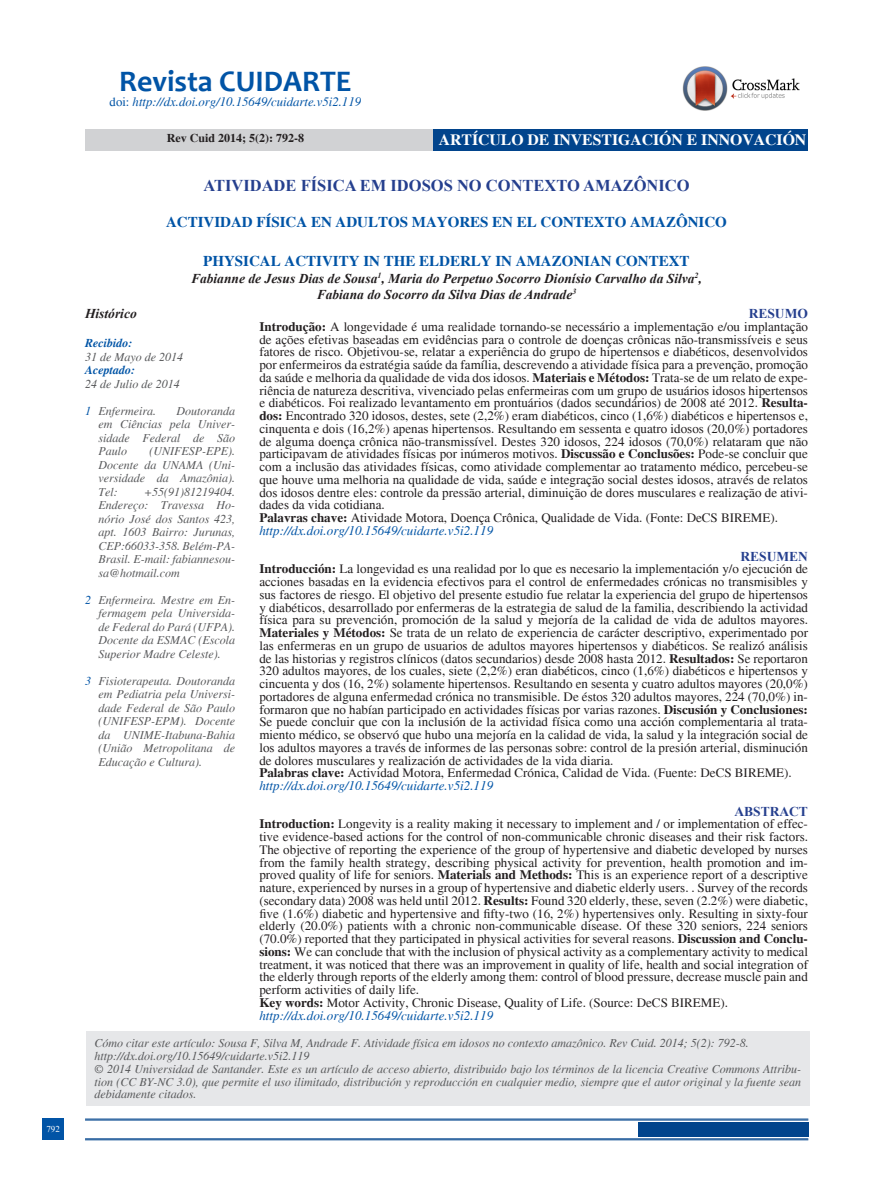
<style>
.page{position:relative;width:893px;height:1191px;background:#fff}
.page>*{position:absolute;margin:0;border:0;box-sizing:border-box;transform-origin:0 0}
.Estilo_de_párrafo_1{font:700 30px "Candara";color:#0154a6}
.titulos{font:700 16.5px "Times New Roman";color:#253f8e}
.Estilo_de_párrafo_1-2{font:700 15.75px "Times";color:#fff}
.ingles_titulos{font:700 15px "Times";color:#0154a6}
.ingles_titulos-2{font:italic 700 13.5px "Times New Roman";color:#231f20}
.titulos-2{font:700 13.5px "Times New Roman";color:#253f8e}
.autores{font:italic 700 13.5px "Times New Roman";color:#231f20}
.titulos-3{font:13.05px/12.8px "Times";color:#231f20;text-align:justify}
.titulos-4{font:italic 13.05px "Times";color:#0154a6}
.Estilo_de_párrafo_1-3{font:italic 12.75px "Times";color:#0154a6}
.pie_de_página{font:italic 12px/13.5px "Times";color:#57585a;text-align:justify}
.Estilo_de_párrafo_1-4{font:700 12px "Times";color:#231f20}
.pie_de_página-2{font:italic 700 12px "Times";color:#0154a6}
.t1{font:9px "Times New Roman";color:#fff}
.s1{font-style:normal}
.s2{color:#0154a6}
.s3{font-weight:700}
</style>
<div class="page">
<div style="left:43px;top:1118px;width:21px;height:22px;background:#0154a6"></div>
<hr style="left:85px;top:1119px;width:723px;height:1px;background:#01448c">
<hr style="left:85px;top:1118px;width:723px;height:1px;background:#01448c">
<hr style="left:85px;top:1139px;width:723px;height:1px;background:#01448c">
<hr style="left:85px;top:1138px;width:723px;height:1px;background:#01448c">
<div style="left:638px;top:1122px;width:170px;height:14px;background:#01448c"></div>
<div style="left:86px;top:1031px;width:723px;height:75px;background:#e6e7e9"></div>
<div style="left:85px;top:129px;width:357px;height:22px;background:#d1d2d4"></div>
<div style="left:433px;top:129px;width:375px;height:22px;background:#01448c"></div>
<img style="left:682px;top:66px;width:118px;height:45px">
<p class="t1" style="left:46px;top:1123px;width:15px">792</p>
<p class="Estilo_de_párrafo_1" style="left:119px;top:63px;width:234px">Revista CUIDARTE</p>
<p class="Estilo_de_párrafo_1-3" style="left:110px;top:95px;width:253px"><span class="s1">doi:</span> http://dx.doi.org/10.15649/cuidarte.v5i2.119</p>
<p class="Estilo_de_párrafo_1-4" style="left:167px;top:131px;width:139px">Rev Cuid 2014; 5(2): 792-8</p>
<p class="Estilo_de_párrafo_1-2" style="left:439px;top:130px;width:369px">ARTÍCULO DE INVESTIGACIÓN E INNOVACIÓN</p>
<p class="titulos" style="left:203px;top:174px;width:488px">ATIVIDADE FÍSICA EM IDOSOS NO CONTEXTO AMAZÔNICO</p>
<p class="ingles_titulos" style="left:166px;top:213px;width:562px">ACTIVIDAD FÍSICA EN ADULTOS MAYORES EN EL CONTEXTO AMAZÔNICO</p>
<p class="ingles_titulos" style="left:203px;top:253px;width:488px">PHYSICAL ACTIVITY IN THE ELDERLY IN AMAZONIAN CONTEXT</p>
<p class="ingles_titulos-2" style="left:191px;top:269px;width:512px">Fabianne de Jesus Dias de Sousa<sup>1</sup>, Maria do Perpetuo Socorro Dionísio Carvalho da Silva<sup>2</sup>,</p>
<p class="ingles_titulos-2" style="left:317px;top:285px;width:261px">Fabiana do Socorro da Silva Dias de Andrade<sup>3</sup></p>
<p class="autores" style="left:85px;top:303px;width:53px">Histórico</p>
<p class="pie_de_página-2" style="left:85px;top:336px;width:49px">Recibido:</p>
<p class="pie_de_página" style="left:85px;top:350px;width:99px">31 de Mayo de 2014</p>
<p class="pie_de_página-2" style="left:85px;top:363px;width:51px">Aceptado:</p>
<p class="pie_de_página" style="left:85px;top:377px;width:96px">24 de Julio de 2014</p>
<p class="pie_de_página" style="left:85px;top:404px;width:73px"><span class="s2">1</span> Enfermeira.</p>
<p class="pie_de_página" style="left:99px;top:404px;width:138px;text-indent:78px">Doutoranda em Ciências pela Univer&shy;sidade Federal de São Paulo</p>
<p class="pie_de_página" style="left:99px;top:445px;width:138px;text-indent:51px">(UNIFESP-EPE).<br>Docente da UNAMA (Uni&shy;versidade da Amazônia).<br>Tel:</p>
<p class="pie_de_página" style="left:99px;top:485px;width:138px;text-indent:46px">+55(91)81219404.<br>Endereço: Travessa Ho&shy;nório José dos Santos 423, apt. 1603 Bairro: Jurunas, CEP:66033-358. Belém-PA-Brasil. E-mail: fabiannesou&shy;sa@hotmail.com</p>
<p class="pie_de_página" style="left:99px;top:593px;width:138px;text-indent:-14px"><span class="s2">2</span> Enfermeira. Mestre em En&shy;fermagem pela Universida&shy;de Federal do Pará (UFPA).<br>Docente da ESMAC (Escola Superior Madre Celeste).</p>
<p class="pie_de_página" style="left:99px;top:674px;width:138px;text-indent:-14px"><span class="s2">3</span> Fisioterapeuta. Doutoranda em Pediatria pela Universi&shy;dade Federal de São Paulo (UNIFESP-EPM). Docente da UNIME-Itabuna-Bahia (União Metropolitana de Educação e Cultura).</p>
<p class="titulos-2" style="left:749px;top:304px;width:61px">RESUMO</p>
<p class="titulos-3" style="left:259px;top:320px;width:550px"><span class="s3">Introdução:</span> A longevidade é uma realidade tornando-se necessário a implementação e/ou implantação de ações efetivas baseadas em evidências para o controle de doenças crônicas não-transmissíveis e seus fatores de risco. Objetivou-se, relatar a experiência do grupo de hipertensos e diabéticos, desenvolvidos por enfermeiros da estratégia saúde da família, descrevendo a atividade física para a prevenção, promoção da saúde e melhoria da qualidade de vida dos idosos. <span class="s3">Materiais e Métodos:</span> Trata-se de um relato de expe&shy;riência de natureza descritiva, vivenciado pelas enfermeiras com um grupo de usuários idosos hipertensos e diabéticos. Foi realizado levantamento em prontuários (dados secundários) de 2008 até 2012. <span class="s3">Resulta&shy;dos:</span> Encontrado 320 idosos, destes, sete (2,2%) eram diabéticos, cinco (1,6%) diabéticos e hipertensos e, cinquenta e dois (16,2%) apenas hipertensos. Resultando em sessenta e quatro idosos (20,0%) portadores de alguma doença crônica não-transmissível. Destes 320 idosos, 224 idosos (70,0%) relataram que não participavam de atividades físicas por inúmeros motivos. <span class="s3">Discussão e Conclusões:</span> Pode-se concluir que com a inclusão das atividades físicas, como atividade complementar ao tratamento médico, percebeu-se que houve uma melhoria na qualidade de vida, saúde e integração social destes idosos, através de relatos dos idosos dentre eles: controle da pressão arterial, diminuição de dores musculares e realização de ativi&shy;dades da vida cotidiana.</p>
<p class="titulos-3" style="left:259px;top:511px;width:520px"><span class="s3">Palavras chave:</span> Atividade Motora, Doença Crônica, Qualidade de Vida. (Fonte: DeCS BIREME).</p>
<p class="titulos-4" style="left:259px;top:523px;width:235px">http://dx.doi.org/10.15649/cuidarte.v5i2.119</p>
<p class="titulos-2" style="left:740px;top:546px;width:69px">RESUMEN</p>
<p class="titulos-3" style="left:259px;top:562px;width:550px"><span class="s3">Introducción:</span> La longevidad es una realidad por lo que es necesario la implementación y/o ejecución de acciones basadas en la evidencia efectivos para el control de enfermedades crónicas no transmisibles y sus factores de riesgo. El objetivo del presente estudio fue relatar la experiencia del grupo de hipertensos y diabéticos, desarrollado por enfermeras de la estrategia de salud de la familia, describiendo la actividad física para su prevención, promoción de la salud y mejoría de la calidad de vida de adultos mayores.<br><span class="s3">Materiales y Métodos:</span> Se trata de un relato de experiencia de carácter descriptivo, experimentado por las enfermeras en un grupo de usuarios de adultos mayores hipertensos y diabéticos. Se realizó análisis de las historias y registros clínicos (datos secundarios) desde 2008 hasta 2012. <span class="s3">Resultados:</span> Se reportaron 320 adultos mayores, de los cuales, siete (2,2%) eran diabéticos, cinco (1,6%) diabéticos e hipertensos y cincuenta y dos (16, 2%) solamente hipertensos. Resultando en sesenta y cuatro adultos mayores (20,0%) portadores de alguna enfermedad crónica no transmisible. De éstos 320 adultos mayores, 224 (70,0%) in&shy;formaron que no habían participado en actividades físicas por varias razones. <span class="s3">Discusión y Conclusiones:<br></span>Se puede concluir que con la inclusión de la actividad física como una acción complementaria al trata&shy;miento médico, se observó que hubo una mejoría en la calidad de vida, la salud y la integración social de los adultos mayores a través de informes de las personas sobre: control de la presión arterial, disminución de dolores musculares y realización de actividades de la vida diaria.</p>
<p class="titulos-3" style="left:259px;top:766px;width:534px"><span class="s3">Palabras clave:</span> Actividad Motora, Enfermedad Crónica, Calidad de Vida. (Fuente: DeCS BIREME).</p>
<p class="titulos-4" style="left:259px;top:778px;width:235px">http://dx.doi.org/10.15649/cuidarte.v5i2.119</p>
<p class="titulos-2" style="left:734px;top:801px;width:75px">ABSTRACT</p>
<p class="titulos-3" style="left:259px;top:817px;width:550px"><span class="s3">Introduction:</span> Longevity is a reality making it necessary to implement and / or implementation of effec&shy;tive evidence-based actions for the control of non-communicable chronic diseases and their risk factors.<br>The objective of reporting the experience of the group of hypertensive and diabetic developed by nurses from the family health strategy, describing physical activity for prevention, health promotion and im&shy;proved quality of life for seniors. <span class="s3">Materials and Methods:</span> This is an experience report of a descriptive nature, experienced by nurses in a group of hypertensive and diabetic elderly users. . Survey of the records (secondary data) 2008 was held until 2012. <span class="s3">Results:</span> Found 320 elderly, these, seven (2.2%) were diabetic, five (1.6%) diabetic and hypertensive and fifty-two (16, 2%) hypertensives only. Resulting in sixty-four elderly (20.0%) patients with a chronic non-communicable disease. Of these 320 seniors, 224 seniors (70.0%) reported that they participated in physical activities for several reasons. <span class="s3">Discussion and Conclu&shy;sions:</span> We can conclude that with the inclusion of physical activity as a complementary activity to medical treatment, it was noticed that there was an improvement in quality of life, health and social integration of the elderly through reports of the elderly among them: control of blood pressure, decrease muscle pain and perform activities of daily life.</p>
<p class="titulos-3" style="left:259px;top:996px;width:470px"><span class="s3">Key words:</span> Motor Activity, Chronic Disease, Quality of Life. (Source: DeCS BIREME).</p>
<p class="titulos-4" style="left:259px;top:1008px;width:235px">http://dx.doi.org/10.15649/cuidarte.v5i2.119</p>
<p class="pie_de_página" style="left:94px;top:1036px;width:656px">Cómo citar este artículo: Sousa F, Silva M, Andrade F. Atividade física em idosos no contexto amazônico. Rev Cuid. 2014; 5(2): 792-8.</p>
<p class="pie_de_página" style="left:94px;top:1049px;width:217px">http://dx.doi.org/10.15649/cuidarte.v5i2.119</p>
<p class="pie_de_página" style="left:94px;top:1062px;width:708px;line-height:12.8px">© 2014 Universidad de Santander. Este es un artículo de acceso abierto, distribuido bajo los términos de la licencia Creative Commons Attribu&shy;tion (CC BY-NC 3.0), que permite el uso ilimitado, distribución y reproducción en cualquier medio, siempre que el autor original y la fuente sean debidamente citados.</p>
</div>
